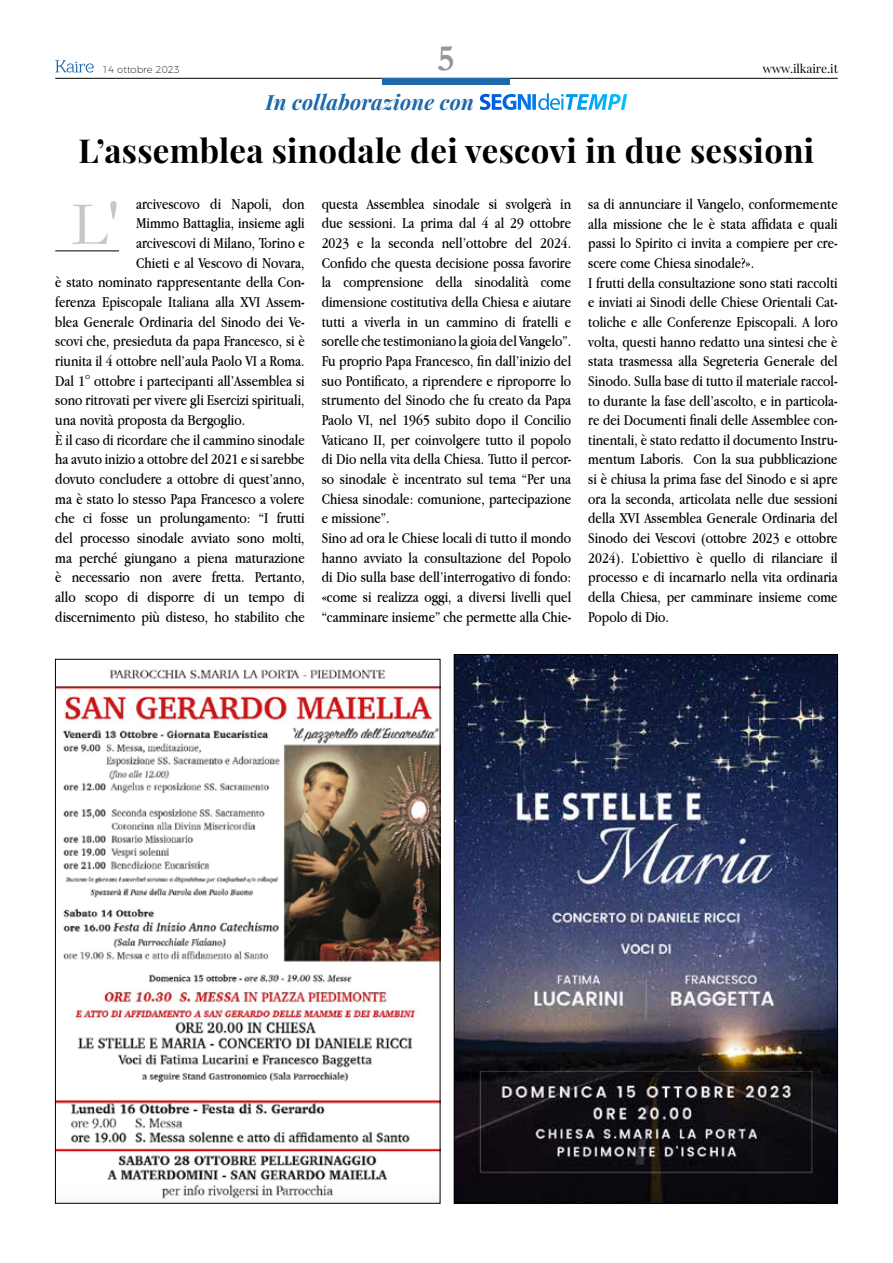
<style>
.page{position:relative;width:893px;height:1263px;background:#fff}
.page>*{position:absolute;margin:0;border:0;box-sizing:border-box;transform-origin:0 0}
.t1{font:63px "Garamond";color:#c6c6c6}
.t2{font:700 37.5px "Garamond";color:#949699}
.t3{font:700 33px "Playfair Display";letter-spacing:.01em;color:#000}
.t4{font:italic 700 21px "Playfair Display";letter-spacing:.01em;color:#1e69ab}
.t5{font:15.75px/19.6px "Apple Garamond";color:#000}
.t6{font:12px "Playfair Display";color:#000}
.t7{font:200 9.9px "Montserrat";color:#000}
</style>
<div class="page">
<hr style="left:55px;top:78px;width:783px;height:1px;background:#000">
<div style="left:382px;top:78px;width:127px;height:7px;background:#1e69ab"></div>
<svg style="left:55px;top:60px;width:39px;height:13px"></svg>
<svg style="left:480px;top:93px;width:147px;height:17px"></svg>
<hr style="left:55px;top:251px;width:64px;height:1px;background:#000">
<img style="left:57px;top:669px;width:381px;height:530px">
<img style="left:456px;top:656px;width:380px;height:545px">
<p class="t7" style="left:102px;top:62px;width:79px">14 ottobre 2023</p>
<h2 class="t2" style="left:437px;top:36px;width:19px">5</h2>
<h3 class="t4" style="left:265px;top:88px;width:210px">In collaborazione con</h3>
<p class="t6" style="left:763px;top:61px;width:77px">www.ilkaire.it</p>
<h3 class="t3" style="left:78px;top:130px;width:737px">L’assemblea sinodale dei vescovi in due sessioni</h3>
<h1 class="t1" style="left:72px;top:186px;width:49px">L'</h1>
<p class="t5" style="left:136px;top:193px;width:170px">arcivescovo di Napoli, don</p>
<p class="t5" style="left:136px;top:213px;width:170px">Mimmo Battaglia, insieme agli</p>
<p class="t5" style="left:136px;top:233px;width:170px">arcivescovi di Milano, Torino e</p>
<p class="t5" style="left:136px;top:252px;width:170px">Chieti e al Vescovo di Novara,</p>
<p class="t5" style="left:55px;top:272px;width:251px">è stato nominato rappresentante della Con-</p>
<p class="t5" style="left:55px;top:292px;width:251px">ferenza Episcopale Italiana alla XVI Assem-</p>
<p class="t5" style="left:55px;top:311px;width:251px">blea Generale Ordinaria del Sinodo dei Ve-</p>
<p class="t5" style="left:55px;top:331px;width:251px">scovi che, presieduta da papa Francesco, si è</p>
<p class="t5" style="left:55px;top:351px;width:251px">riunita il 4 ottobre nell’aula Paolo VI a Roma.</p>
<p class="t5" style="left:55px;top:370px;width:251px">Dal 1° ottobre i partecipanti all’Assemblea si</p>
<p class="t5" style="left:55px;top:390px;width:251px">sono ritrovati per vivere gli Esercizi spirituali,</p>
<p class="t5" style="left:55px;top:410px;width:191px">una novità proposta da Bergoglio.</p>
<p class="t5" style="left:55px;top:429px;width:251px">È il caso di ricordare che il cammino sinodale</p>
<p class="t5" style="left:55px;top:449px;width:251px">ha avuto inizio a ottobre del 2021 e si sarebbe</p>
<p class="t5" style="left:55px;top:469px;width:251px">dovuto concludere a ottobre di quest’anno,</p>
<p class="t5" style="left:55px;top:488px;width:251px">ma è stato lo stesso Papa Francesco a volere</p>
<p class="t5" style="left:55px;top:508px;width:251px">che ci fosse un prolungamento: “I frutti</p>
<p class="t5" style="left:55px;top:528px;width:251px">del processo sinodale avviato sono molti,</p>
<p class="t5" style="left:55px;top:547px;width:251px">ma perché giungano a piena maturazione</p>
<p class="t5" style="left:55px;top:567px;width:251px">è necessario non avere fretta. Pertanto,</p>
<p class="t5" style="left:55px;top:587px;width:251px">allo scopo di disporre di un tempo di</p>
<p class="t5" style="left:55px;top:606px;width:251px">discernimento più disteso, ho stabilito che</p>
<p class="t5" style="left:322px;top:194px;width:251px">questa Assemblea sinodale si svolgerà in due sessioni. La prima dal 4 al 29 ottobre 2023 e la seconda nell’ottobre del 2024.<br>Confido che questa decisione possa favorire la comprensione della sinodalità come dimensione costitutiva della Chiesa e aiutare tutti a viverla in un cammino di fratelli e sorelle che testimoniano la gioia del Vangelo”.<br>Fu proprio Papa Francesco, fin dall’inizio del suo Pontificato, a riprendere e riproporre lo strumento del Sinodo che fu creato da Papa Paolo VI, nel 1965 subito dopo il Concilio Vaticano II, per coinvolgere tutto il popolo di Dio nella vita della Chiesa. Tutto il percor&shy;so sinodale è incentrato sul tema “Per una Chiesa sinodale: comunione, partecipazione e missione”.<br>Sino ad ora le Chiese locali di tutto il mondo hanno avviato la consultazione del Popolo di Dio sulla base dell’interrogativo di fondo: «come si realizza oggi, a diversi livelli quel “camminare insieme” che permette alla Chie-</p>
<p class="t5" style="left:588px;top:194px;width:251px">sa di annunciare il Vangelo, conformemente alla missione che le è stata affidata e quali passi lo Spirito ci invita a compiere per cre&shy;scere come Chiesa sinodale?».<br>I frutti della consultazione sono stati raccolti e inviati ai Sinodi delle Chiese Orientali Cat&shy;toliche e alle Conferenze Episcopali. A loro volta, questi hanno redatto una sintesi che è stata trasmessa alla Segreteria Generale del Sinodo. Sulla base di tutto il materiale raccol&shy;to durante la fase dell’ascolto, e in particola&shy;re dei Documenti finali delle Assemblee con&shy;tinentali, è stato redatto il documento Instru&shy;mentum Laboris. Con la sua pubblicazione si è chiusa la prima fase del Sinodo e si apre ora la seconda, articolata nelle due sessioni della XVI Assemblea Generale Ordinaria del Sinodo dei Vescovi (ottobre 2023 e ottobre 2024). L’obiettivo è quello di rilanciare il processo e di incarnarlo nella vita ordinaria della Chiesa, per camminare insieme come Popolo di Dio.</p>
</div>
